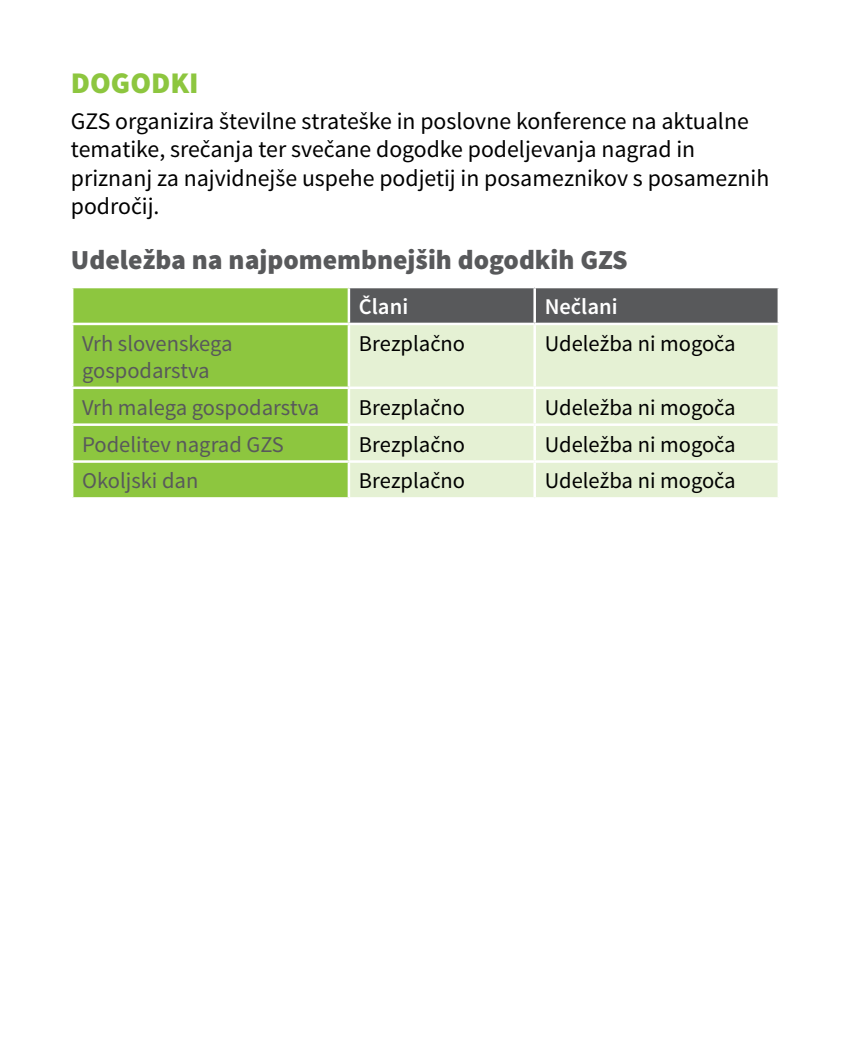
<style>
.page{position:relative;width:851px;height:1063px;background:#fff}
.page>*{position:absolute;margin:0;border:0;box-sizing:border-box;transform-origin:0 0}
.t1{font:900 30px "Source Sans Pro";color:#8dc63f}
.t2{font:900 27.5px "Source Sans Pro";color:#58595b}
.t3{font:23.75px/28.5px "Source Sans Pro";color:#000}
.t4{font:22.5px "Source Sans Pro";color:#000}
.t5{font:22.5px/27px "Source Sans Pro";color:#58595b}
.t6{font:600 22.5px "Source Sans Pro";color:#fff}
</style>
<div class="page">
<div style="left:73px;top:288px;width:274px;height:209px;background:#8dc63f"></div>
<div style="left:350px;top:288px;width:427px;height:35px;background:#58595b"></div>
<div style="left:350px;top:325px;width:427px;height:172px;background:#e5f1d4"></div>
<hr style="left:533px;top:288px;width:3px;height:35px;background:#fff">
<hr style="left:71px;top:323px;width:278px;height:2px;background:#fff">
<hr style="left:533px;top:325px;width:3px;height:62px;background:#fff">
<hr style="left:71px;top:387px;width:278px;height:2px;background:#fff">
<hr style="left:349px;top:387px;width:185px;height:2px;background:#fff">
<hr style="left:534px;top:387px;width:246px;height:2px;background:#fff">
<hr style="left:533px;top:389px;width:3px;height:34px;background:#fff">
<hr style="left:71px;top:423px;width:278px;height:3px;background:#fff">
<hr style="left:349px;top:423px;width:185px;height:3px;background:#fff">
<hr style="left:534px;top:423px;width:246px;height:3px;background:#fff">
<hr style="left:533px;top:426px;width:3px;height:34px;background:#fff">
<hr style="left:71px;top:460px;width:278px;height:3px;background:#fff">
<hr style="left:349px;top:460px;width:185px;height:3px;background:#fff">
<hr style="left:534px;top:460px;width:246px;height:3px;background:#fff">
<hr style="left:533px;top:463px;width:3px;height:34px;background:#fff">
<p class="t1" style="left:71px;top:64px;width:129px">DOGODKI</p>
<p class="t3" style="left:71px;top:107px;width:699px">GZS organizira številne strateške in poslovne konference na aktualne tematike, srečanja ter svečane dogodke podeljevanja nagrad in priznanj za najvidnejše uspehe podjetij in posameznikov s posameznih področij.</p>
<p class="t2" style="left:71px;top:242px;width:558px">Udeležba na najpomembnejših dogodkih GZS</p>
<p class="t6" style="left:359px;top:292px;width:51px">Člani</p>
<p class="t6" style="left:544px;top:292px;width:74px">Nečlani</p>
<p class="t5" style="left:82px;top:330px;width:152px">Vrh slovenskega gospodarstva</p>
<p class="t4" style="left:359px;top:329px;width:108px">Brezplačno</p>
<p class="t4" style="left:544px;top:329px;width:192px">Udeležba ni mogoča</p>
<p class="t5" style="left:82px;top:394px;width:239px">Vrh malega gospodarstva</p>
<p class="t4" style="left:359px;top:393px;width:108px">Brezplačno</p>
<p class="t4" style="left:544px;top:393px;width:192px">Udeležba ni mogoča</p>
<p class="t5" style="left:82px;top:431px;width:203px">Podelitev nagrad GZS</p>
<p class="t4" style="left:359px;top:430px;width:108px">Brezplačno</p>
<p class="t4" style="left:544px;top:430px;width:192px">Udeležba ni mogoča</p>
<p class="t5" style="left:82px;top:468px;width:118px">Okoljski dan</p>
<p class="t4" style="left:359px;top:467px;width:108px">Brezplačno</p>
<p class="t4" style="left:544px;top:467px;width:192px">Udeležba ni mogoča</p>
</div>
